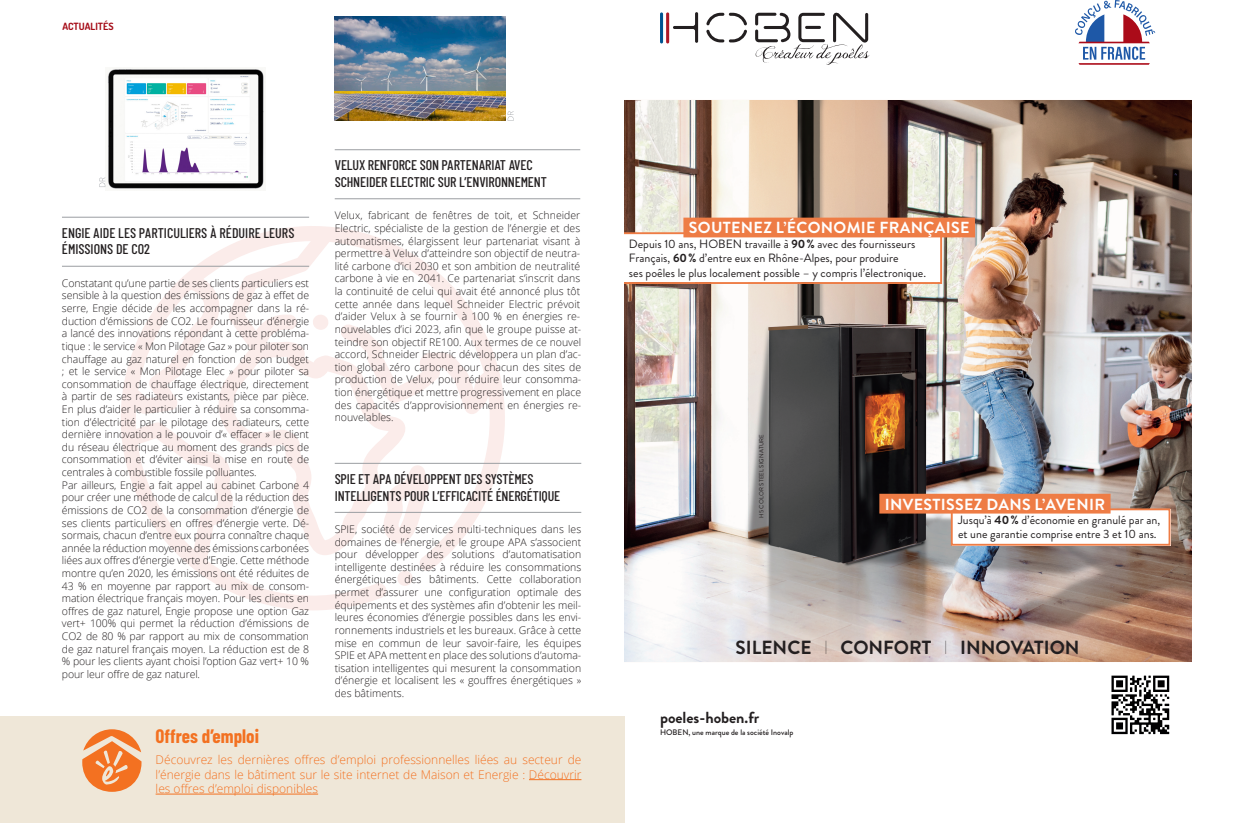
<style>
.page{position:relative;width:1248px;height:823px;background:#fff}
.page>*{position:absolute;margin:0;border:0;box-sizing:border-box;transform-origin:0 0}
.t1{font:700 19px "Brandon Grotesque";color:#231f20}
.t2{font:700 19px "Barlow Condensed";color:#f37121}
.t3{font:700 16px "Brandon Grotesque";letter-spacing:.02em;color:#fff}
.t4{font:700 16px "Brandon Grotesque";color:#231f20}
.t5{font:500 14px/16.8px "Barlow Condensed";letter-spacing:-.01em;color:#231f20}
.t6{font:12px/14.4px "Brandon Grotesque";color:#231f20}
.t7{font:300 12px/14.4px "Open Sans";color:#f37121;text-align:justify}
.t8{font:300 10.5px/12.6px "Open Sans";letter-spacing:-.01em;color:#231f20;text-align:justify}
.t9{font:700 10px "Dosis";color:#a50b17}
.t10{font:500 8px "Brandon Grotesque";color:#231f20}
.t11{font:6px "Brandon Grotesque";letter-spacing:.02em;color:#231f20}
.s1{font-weight:700}
.s2{font-weight:100}
</style>
<div class="page">
<svg style="left:114px;top:226px;width:396px;height:384px"></svg>
<svg style="left:380px;top:464px;width:49px;height:79px"></svg>
<svg style="left:312px;top:313px;width:17px;height:16px"></svg>
<div style="left:0;top:715px;width:624px;height:107px;background:#efe7d8"></div>
<hr style="left:529px;top:778px;width:52px;height:1px;background:#f37121">
<hr style="left:156px;top:793px;width:162px;height:1px;background:#f37121">
<svg style="left:82px;top:729px;width:59px;height:62px"></svg>
<hr style="left:62px;top:216px;width:247px;height:1px;background:#9b9ea2">
<hr style="left:62px;top:265px;width:247px;height:1px;background:#9b9ea2">
<hr style="left:335px;top:149px;width:245px;height:1px;background:#9b9ea2">
<hr style="left:335px;top:198px;width:245px;height:1px;background:#9b9ea2">
<hr style="left:335px;top:462px;width:246px;height:1px;background:#9b9ea2">
<hr style="left:335px;top:511px;width:246px;height:1px;background:#9b9ea2">
<img style="left:105px;top:69px;width:159px;height:120px">
<svg style="left:507px;top:111px;width:6px;height:10px"></svg>
<svg style="left:99px;top:177px;width:6px;height:10px"></svg>
<img style="left:335px;top:16px;width:171px;height:105px">
<img style="left:1111px;top:675px;width:59px;height:60px">
<hr style="left:666px;top:12px;width:3px;height:31px;background:#ad1926;border-radius:2px">
<hr style="left:660px;top:12px;width:3px;height:31px;background:#005491;border-radius:2px">
<svg style="left:673px;top:12px;width:25px;height:31px"></svg>
<svg style="left:706px;top:13px;width:41px;height:29px"></svg>
<svg style="left:755px;top:12px;width:114px;height:53px"></svg>
<img style="left:624px;top:100px;width:567px;height:562px">
<svg style="left:1075px;top:0;width:80px;height:65px"></svg>
<svg style="left:624px;top:232px;width:317px;height:52px"></svg>
<div style="left:683px;top:217px;width:291px;height:20px;background:#ee7c45"></div>
<div style="left:951px;top:509px;width:219px;height:36px;background:#fff"></div>
<div style="left:950px;top:508px;width:220px;height:37px;border:2px solid #ee7c45"></div>
<div style="left:879px;top:493px;width:231px;height:20px;background:#ee7c45"></div>
<p class="t9" style="left:62px;top:20px;width:53px">ACTUALITÉS</p>
<h3 class="t5" style="left:62px;top:223px;width:234px">ENGIE AIDE LES PARTICULIERS À RÉDUIRE LEURS<br>ÉMISSIONS DE CO2</h3>
<p class="t8" style="left:62px;top:276px;width:249px;text-align:left">Constatant qu’une partie de ses clients particuliers est sensible à la question des émissions de gaz à effet de serre, Engie décide de les accompagner dans la ré&shy;duction d’émissions de CO2. Le fournisseur d’énergie a lancé des innovations répondant à cette probléma&shy;tique : le service « Mon Pilotage Gaz » pour piloter son chauffage au gaz naturel en fonction de son budget ; et le service « Mon Pilotage Elec » pour piloter sa consommation de chauffage électrique, directement à partir de ses radiateurs existants, pièce par pièce.<br>En plus d’aider le particulier à réduire sa consomma&shy;tion d’électricité par le pilotage des radiateurs, cette dernière innovation a le pouvoir d’« effacer » le client du réseau électrique au moment des grands pics de consommation et d’éviter ainsi la mise en route de centrales à combustible fossile polluantes.<br>Par ailleurs, Engie a fait appel au cabinet Carbone 4 pour créer une méthode de calcul de la réduction des émissions de CO2 de la consommation d’énergie de ses clients particuliers en offres d’énergie verte. Dé&shy;sormais, chacun d’entre eux pourra connaître chaque année la réduction moyenne des émissions carbonées liées aux offres d’énergie verte d’Engie. Cette méthode montre qu’en 2020, les émissions ont été réduites de 43 % en moyenne par rapport au mix de consom&shy;mation électrique français moyen. Pour les clients en offres de gaz naturel, Engie propose une option Gaz vert+ 100% qui permet la réduction d’émissions de CO2 de 80 % par rapport au mix de consommation de gaz naturel français moyen. La réduction est de 8 % pour les clients ayant choisi l’option Gaz vert+ 10 % pour leur offre de gaz naturel.</p>
<h3 class="t5" style="left:335px;top:156px;width:214px">VELUX RENFORCE SON PARTENARIAT AVEC<br>SCHNEIDER ELECTRIC SUR L’ENVIRONNEMENT</h3>
<p class="t8" style="left:335px;top:209px;width:248px">Velux, fabricant de fenêtres de toit, et Schneider Electric, spécialiste de la gestion de l’énergie et des automatismes, élargissent leur partenariat visant à permettre à Velux d’atteindre son objectif de neutra&shy;lité carbone d’ici 2030 et son ambition de neutralité carbone à vie en 2041. Ce partenariat s’inscrit dans la continuité de celui qui avait été annoncé plus tôt cette année dans lequel Schneider Electric prévoit d’aider Velux à se fournir à 100 % en énergies re&shy;nouvelables d’ici 2023, afin que le groupe puisse at&shy;teindre son objectif RE100. Aux termes de ce nouvel accord, Schneider Electric développera un plan d’ac&shy;tion global zéro carbone pour chacun des sites de production de Velux, pour réduire leur consomma&shy;tion énergétique et mettre progressivement en place des capacités d’approvisionnement en énergies re&shy;nouvelables.</p>
<h3 class="t5" style="left:335px;top:469px;width:227px;text-align:center">ET APA DÉVELOPPENT DES SYSTÈMES<br>INTELLIGENTS POUR L’EFFICACITÉ ÉNERGÉTIQUE</h3>
<p class="t8" style="left:335px;top:522px;width:248px">SPIE, société de services multi-techniques dans les domaines de l’énergie, et le groupe APA s’associent pour développer des solutions d’automatisation intelligente destinées à réduire les consommations énergétiques des bâtiments. Cette collaboration permet d’assurer une configuration optimale des équipements et des systèmes afin d’obtenir les meil&shy;leures économies d’énergie possibles dans les envi&shy;ronnements industriels et les bureaux. Grâce à cette mise en commun de leur savoir-faire, les équipes SPIE et APA mettent en place des solutions d’automa&shy;tisation intelligentes qui mesurent la consommation d’énergie et localisent les « gouffres énergétiques » des bâtiments.</p>
<h3 class="t5" style="left:335px;top:469px;width:6px">SPIE</h3>
<h1 class="t2" style="left:156px;top:723px;width:105px">Offres d’emploi</h1>
<p class="t7" style="left:156px;top:752px;width:427px">Découvrez les dernières offres d’emploi professionnelles liées au secteur de l’énergie dans le bâtiment sur le site internet de Maison et Energie : Découvrir les offres d’emploi disponibles</p>
<h2 class="t3" style="left:688px;top:216px;width:282px">SOUTENEZ L’ÉCONOMIE FRANÇAISE</h2>
<p class="t6" style="left:629px;top:236px;width:298px">Depuis 10 ans, HOBEN travaille à <span class="s1">90%</span> avec des fournisseurs<br>Français, <span class="s1">60%</span> d’entre eux en Rhône-Alpes, pour produire<br>ses poêles le plus localement possible – y compris l’électronique.</p>
<p class="t11" style="left:757px;top:517px;width:85px;rotate:-90deg">H5 COLOR STEEL SIGNATURE</p>
<h2 class="t3" style="left:884px;top:492px;width:222px">INVESTISSEZ DANS L’AVENIR</h2>
<p class="t6" style="left:957px;top:512px;width:204px">Jusqu’à <span class="s1">40%</span> d’économie en granulé par an, et une garantie comprise entre 3 et 10 ans.</p>
<h1 class="t1" style="left:735px;top:634px;width:345px">SILENCE <span class="s2">I</span> CONFORT <span class="s2">I</span> INNOVATION</h1>
<h2 class="t4" style="left:660px;top:705px;width:101px">poeles-hoben.fr</h2>
<p class="t10" style="left:660px;top:726px;width:135px">HOBEN, une marque de la société Inovalp</p>
</div>
